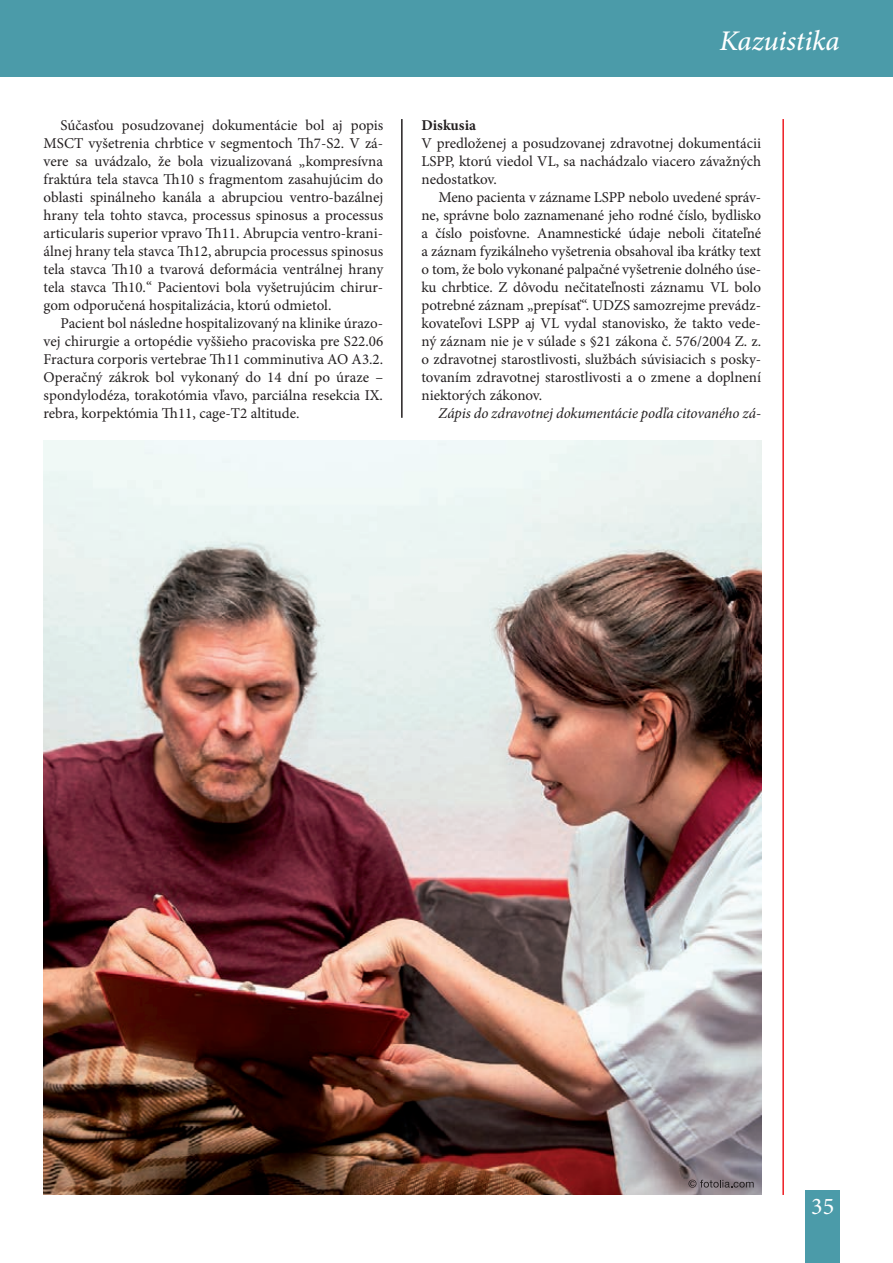
<style>
.page{position:relative;width:893px;height:1263px;background:#fff}
.page>*{position:absolute;margin:0;border:0;box-sizing:border-box;transform-origin:0 0}
.t1{font:italic 500 28.5px "Minion Pro";letter-spacing:-.005em;color:#fff}
.t2{font:24px "Minion Pro";color:#fff}
.t3{font:15px/18px "Minion Pro";color:#231f20;text-align:justify}
.t4{font:italic 15px "Minion Pro";letter-spacing:-.005em;color:#231f20}
.t5{font:700 15px "Minion Pro";color:#231f20}
</style>
<div class="page">
<div style="left:806px;top:1191px;width:34px;height:72px;background:#4b9ba9"></div>
<div style="left:0;top:0;width:893px;height:77px;background:#4b9ba9"></div>
<hr style="left:782px;top:119px;width:2px;height:1076px;background:#ee1d23">
<img style="left:43px;top:440px;width:719px;height:755px">
<hr style="left:401px;top:119px;width:2px;height:299px;background:#231f20">
<svg style="left:688px;top:1179px;width:66px;height:8px"></svg>
<p class="t3" style="left:44px;top:117px;width:341px;text-indent:17px">Súčasťou posudzovanej dokumentácie bol aj popis MSCT vyšetrenia chrbtice v segmentoch Th7-S2. V zá&shy;vere sa uvádzalo, že bola vizualizovaná „kompresívna fraktúra tela stavca Th10 s fragmentom zasahujúcim do oblasti spinálneho kanála a abrupciou ventro-bazálnej hrany tela tohto stavca, processus spinosus a processus articularis superior vpravo Th11. Abrupcia ventro-krani&shy;álnej hrany tela stavca Th12, abrupcia processus spinosus tela stavca Th10 a tvarová deformácia ventrálnej hrany tela stavca Th10.“ Pacientovi bola vyšetrujúcim chirur&shy;gom odporučená hospitalizácia, ktorú odmietol.</p>
<p class="t3" style="left:44px;top:315px;width:341px;text-indent:17px">Pacient bol následne hospitalizovaný na klinike úrazo&shy;vej chirurgie a ortopédie vyššieho pracoviska pre S22.06<br>Fractura corporis vertebrae Th11 comminutiva AO A3.2.<br>Operačný zákrok bol vykonaný do 14 dní po úraze – spondylodéza, torakotómia vľavo, parciálna resekcia IX. rebra, korpektómia Th11, cage-T2 altitude.</p>
<h1 class="t1" style="left:719px;top:30px;width:122px">Kazuistika</h1>
<p class="t5" style="left:421px;top:119px;width:56px">Diskusia</p>
<p class="t3" style="left:421px;top:135px;width:341px">V predloženej a posudzovanej zdravotnej dokumentácii LSPP, ktorú viedol VL, sa nachádzalo viacero závažných nedostatkov.</p>
<p class="t3" style="left:421px;top:189px;width:341px;text-indent:17px">Meno pacienta v zázname LSPP nebolo uvedené správ&shy;ne, správne bolo zaznamenané jeho rodné číslo, bydlisko a číslo poisťovne. Anamnestické údaje neboli čitateľné a záznam fyzikálneho vyšetrenia obsahoval iba krátky text o tom, že bolo vykonané palpačné vyšetrenie dolného úse&shy;ku chrbtice. Z dôvodu nečitateľnosti záznamu VL bolo potrebné záznam „prepísať“. UDZS samozrejme prevádz&shy;kovateľovi LSPP aj VL vydal stanovisko, že takto vede&shy;ný záznam nie je v súlade s §21 zákona č. 576/2004 Z. z. o zdravotnej starostlivosti, službách súvisiacich s posky&shy;tovaním zdravotnej starostlivosti a o zmene a doplnení niektorých zákonov.</p>
<p class="t4" style="left:438px;top:407px;width:324px">Zápis do zdravotnej dokumentácie podľa citovaného zá-</p>
<h2 class="t2" style="left:811px;top:1196px;width:25px">35</h2>
</div>
